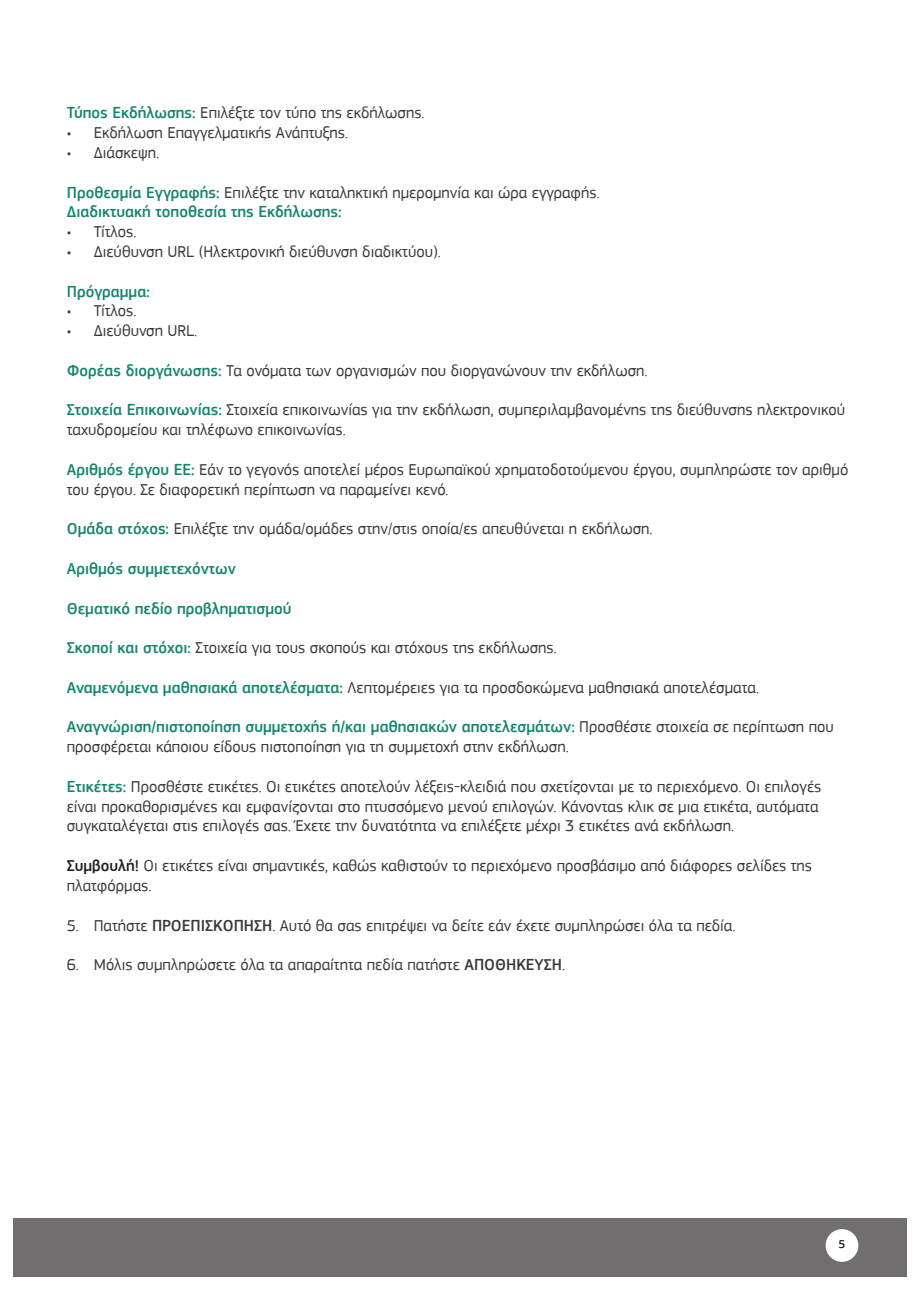
<style>
.page{position:relative;width:919px;height:1289px;background:#fff}
.page>*{position:absolute;margin:0;border:0;box-sizing:border-box;transform-origin:0 0}
.t1{font:16.5px/19.8px "PF Square Sans Pro";color:#3b3838}
.t2{font:500 16.5px/19.8px "PF Square Sans Pro";color:#148571}
.t3{font:500 12px "PF Square Sans Pro";color:#231f20}
.s1{font-weight:500;color:#148571}
.s2{font-weight:400;color:#3b3838}
.s3{font-weight:500;color:#231f20}
.s4{font-weight:500}
</style>
<div class="page">
<div style="left:13px;top:1218px;width:893px;height:58px;background:#706e6e"></div>
<div style="left:825px;top:1229px;width:33px;height:32px;background:#fff;border-radius:50%"></div>
<p class="t1" style="left:67px;top:103px;width:359px"><span class="s1">Τύπος Εκδήλωσης:</span> Επιλέξτε τον τύπο της εκδήλωσης.</p>
<p class="t1" style="left:67px;top:123px;width:283px">• Εκδήλωση Επαγγελματικής Ανάπτυξης.</p>
<p class="t1" style="left:67px;top:143px;width:94px">• Διάσκεψη.</p>
<p class="t2" style="left:67px;top:182px;width:534px">Προθεσμία Εγγραφής: <span class="s2">Επιλέξτε την καταληκτική ημερομηνία και ώρα εγγραφής.<br></span>Διαδικτυακή τοποθεσία της Εκδήλωσης:</p>
<p class="t1" style="left:67px;top:222px;width:71px">• Τίτλος.</p>
<p class="t1" style="left:67px;top:242px;width:375px">• Διεύθυνση URL (Ηλεκτρονική διεύθυνση διαδικτύου).</p>
<p class="t2" style="left:67px;top:281px;width:85px">Πρόγραμμα:</p>
<p class="t1" style="left:67px;top:301px;width:71px">• Τίτλος.</p>
<p class="t1" style="left:67px;top:321px;width:132px">• Διεύθυνση URL.</p>
<p class="t1" style="left:67px;top:360px;width:582px"><span class="s1">Φορέας διοργάνωσης:</span> Τα ονόματα των οργανισμών που διοργανώνουν την εκδήλωση.</p>
<p class="t1" style="left:67px;top:400px;width:779px"><span class="s1">Στοιχεία Επικοινωνίας:</span> Στοιχεία επικοινωνίας για την εκδήλωση, συμπεριλαμβανομένης της διεύθυνσης ηλεκτρονικού ταχυδρομείου και τηλέφωνο επικοινωνίας.</p>
<p class="t1" style="left:67px;top:459px;width:783px"><span class="s1">Αριθμός έργου ΕΕ:</span> Εάν το γεγονός αποτελεί μέρος Ευρωπαϊκού χρηματοδοτούμενου έργου, συμπληρώστε τον αριθμό του έργου. Σε διαφορετική περίπτωση να παραμείνει κενό.</p>
<p class="t1" style="left:67px;top:519px;width:587px"><span class="s1">Ομάδα στόχος:</span> Επιλέξτε την ομάδα/ομάδες στην/στις οποία/ες απευθύνεται η εκδήλωση.</p>
<p class="t2" style="left:67px;top:559px;width:171px">Αριθμός συμμετεχόντων</p>
<p class="t2" style="left:67px;top:598px;width:226px">Θεματικό πεδίο προβληματισμού</p>
<p class="t1" style="left:67px;top:638px;width:491px"><span class="s1">Σκοποί και στόχοι:</span> Στοιχεία για τους σκοπούς και στόχους της εκδήλωσης.</p>
<p class="t1" style="left:67px;top:677px;width:693px"><span class="s1">Αναμενόμενα μαθησιακά αποτελέσματα:</span> Λεπτομέρειες για τα προσδοκώμενα μαθησιακά αποτελέσματα.</p>
<p class="t1" style="left:67px;top:717px;width:768px"><span class="s1">Αναγνώριση/πιστοποίηση συμμετοχής ή/και μαθησιακών αποτελεσμάτων:</span> Προσθέστε στοιχεία σε περίπτωση που προσφέρεται κάποιου είδους πιστοποίηση για τη συμμετοχή στην εκδήλωση.</p>
<p class="t1" style="left:67px;top:776px;width:756px"><span class="s1">Ετικέτες:</span> Προσθέστε ετικέτες. Οι ετικέτες αποτελούν λέξεις-κλειδιά που σχετίζονται με το περιεχόμενο. Οι επιλογές είναι προκαθορισμένες και εμφανίζονται στο πτυσσόμενο μενού επιλογών. Κάνοντας κλικ σε μια ετικέτα, αυτόματα συγκαταλέγεται στις επιλογές σας. Έχετε την δυνατότητα να επιλέξετε μέχρι 3 ετικέτες ανά εκδήλωση.</p>
<p class="t1" style="left:67px;top:855px;width:746px"><span class="s3">Συμβουλή!</span> Οι ετικέτες είναι σημαντικές, καθώς καθιστούν το περιεχόμενο προσβάσιμο από διάφορες σελίδες της πλατφόρμας.</p>
<p class="t1" style="left:67px;top:915px;width:670px">5. Πατήστε <span class="s4">ΠΡΟΕΠΙΣΚΟΠΗΣΗ</span>. Αυτό θα σας επιτρέψει να δείτε εάν έχετε συμπληρώσει όλα τα πεδία.</p>
<p class="t1" style="left:67px;top:954px;width:500px">6. Μόλις συμπληρώσετε όλα τα απαραίτητα πεδία πατήστε <span class="s4">ΑΠΟΘΗΚΕΥΣΗ</span>.</p>
<p class="t3" style="left:838px;top:1237px;width:8px">5</p>
</div>
